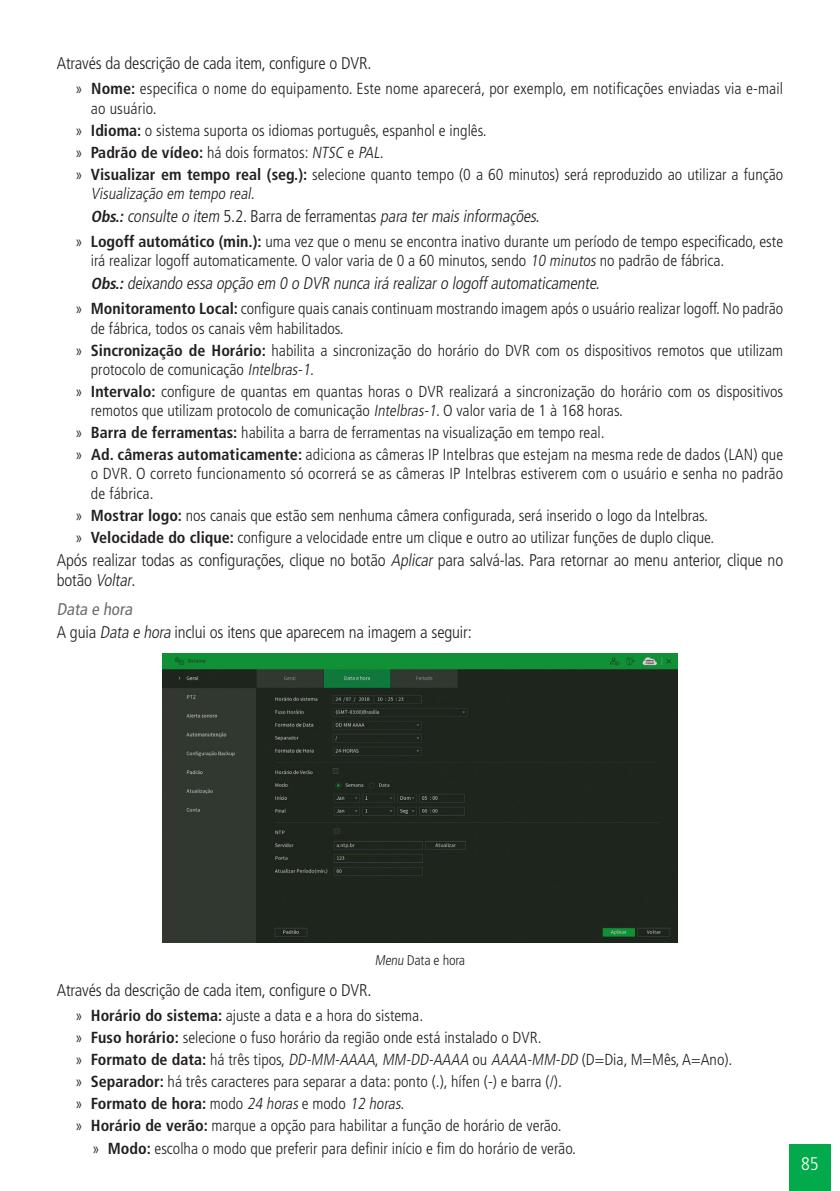
<style>
.page{position:relative;width:840px;height:1191px;background:#fff}
.page>*{position:absolute;margin:0;border:0;box-sizing:border-box;transform-origin:0 0}
.t1{font:300 condensed 18.2px "Frutiger LT Std";color:#fff}
._0__Corpo_de_texto{font:300 condensed 17px/20.4px "Frutiger LT Std";letter-spacing:-.01em;color:#231f20}
._0__Corpo_de_texto-2{font:italic 300 condensed 17px "Frutiger LT Std";color:#231f20}
._4__Titulo_4{font:condensed 17px "Frutiger LT Std";color:#6c6d70}
.t2{font:300 condensed 16px/19.2px "Frutiger LT Std";color:#231f20}
.t3{font:700 condensed 16px "Frutiger LT Std";color:#231f20}
._7__Legenda{font:300 condensed 14px "Frutiger LT Std";color:#231f20}
.s1{font-weight:700}
.s2{font-style:italic}
.s3{font-weight:700;font-size:16px}
.s4{font-style:normal}
.s5{font-weight:300}
.s6{font-weight:300;font-style:italic}
</style>
<div class="page">
<div style="left:788px;top:1144px;width:42px;height:47px;background:#03aa4b"></div>
<img style="left:163px;top:653px;width:513px;height:289px">
<p class="_0__Corpo_de_texto" style="left:57px;top:54px;width:316px">Através da descrição de cada item, configure o DVR.</p>
<p class="t2" style="left:91px;top:79px;width:693px;text-indent:-16px">» <span class="s1">Nome:</span> especifica o nome do equipamento. Este nome aparecerá, por exemplo, em notificações enviadas via e-mail ao usuário.</p>
<p class="t2" style="left:75px;top:121px;width:413px">» <span class="s1">Idioma:</span> o sistema suporta os idiomas português, espanhol e inglês.</p>
<p class="t2" style="left:75px;top:143px;width:310px">» <span class="s1">Padrão de vídeo:</span> há dois formatos: <span class="s2">NTSC</span> e <span class="s2">PAL</span>.</p>
<p class="t2" style="left:91px;top:165px;width:693px;text-indent:-16px">» <span class="s1">Visualizar em tempo real (seg.):</span> selecione quanto tempo (0 a 60 minutos) será reproduzido ao utilizar a função<br><span class="s2">Visualização em tempo real</span>.</p>
<p class="_0__Corpo_de_texto-2" style="left:91px;top:207px;width:453px"><span class="s3">Obs.:</span>consulte o item <span class="s4">5 . 2 . B a r ra d e fe r ra m e n ta s</span> para termaisinformações.</p>
<p class="t2" style="left:91px;top:232px;width:693px;text-indent:-16px">» <span class="s1">Logoff automático (min.):</span> uma vez que o menu se encontra inativo durante um período de tempo especificado, este irá realizar logoff automaticamente. O valor varia de 0 a 60 minutos, sendo <span class="s2">10 minutos</span> no padrão de fábrica.</p>
<p class="_0__Corpo_de_texto-2" style="left:91px;top:274px;width:513px"><span class="s3">Obs.:</span>deixando essa opção em 0 o DVR nunca irá realizaro logoffautomaticamente.</p>
<p class="t2" style="left:91px;top:299px;width:693px;text-indent:-16px">» <span class="s1">Monitoramento Local:</span> configure quais canais continuam mostrando imagem após o usuário realizar logoff. No padrão de fábrica, todos os canais vêm habilitados.</p>
<p class="t2" style="left:91px;top:341px;width:693px;text-indent:-16px">» <span class="s1">Sincronização de Horário:</span> habilita a sincronização do horário do DVR com os dispositivos remotos que utilizam protocolo de comunicação <span class="s2">Intelbras-1</span>.</p>
<p class="t2" style="left:91px;top:382px;width:693px;text-indent:-16px">» <span class="s1">Intervalo:</span> configure de quantas em quantas horas o DVR realizará a sincronização do horário com os dispositivos remotos que utilizam protocolo de comunicação <span class="s2">Intelbras-1</span>. O valor varia de 1 à 168 horas.</p>
<p class="t2" style="left:75px;top:423px;width:530px">» <span class="s1">Barra de ferramentas:</span> habilita a barra de ferramentas na visualização em tempo real.</p>
<p class="t2" style="left:91px;top:445px;width:693px;text-align:justify;text-indent:-16px">» <span class="s1">Ad. câmeras automaticamente:</span> adiciona as câmeras IP Intelbras que estejam na mesma rede de dados (LAN) que o DVR. O correto funcionamento só ocorrerá se as câmeras IP Intelbras estiverem com o usuário e senha no padrão de fábrica.</p>
<p class="t2" style="left:75px;top:505px;width:634px">» <span class="s1">Mostrar logo:</span> nos canais que estão sem nenhuma câmera configurada, será inserido o logo da Intelbras.</p>
<p class="t2" style="left:75px;top:528px;width:640px">» <span class="s1">Velocidade do clique:</span> configure a velocidade entre um clique e outro ao utilizar funções de duplo clique.</p>
<p class="_0__Corpo_de_texto" style="left:57px;top:550px;width:727px">Após realizar todas as configurações, clique no botão <span class="s2">Aplicar</span> para salvá-las. Para retornar ao menu anterior, clique no b otã o <span class="s2">Voltar</span>.</p>
<p class="_4__Titulo_4" style="left:57px;top:599px;width:80px">Data e hora</p>
<p class="_0__Corpo_de_texto" style="left:57px;top:622px;width:416px">A guia <span class="s2">Data e hora</span> inclui os itens que aparecem na imagem a seguir:</p>
<p class="_7__Legenda" style="left:374px;top:952px;width:92px">Menu Data e hora</p>
<p class="_0__Corpo_de_texto" style="left:57px;top:980px;width:316px">Através da descrição de cada item, configure o DVR.</p>
<p class="t2" style="left:75px;top:1006px;width:349px">» <span class="s1">Horário do sistema:</span> ajuste a data e a hora do sistema.</p>
<p class="t2" style="left:75px;top:1028px;width:467px">» <span class="s1">Fuso horário:</span> selecione o fuso horário da região onde está instalado o DVR.</p>
<p class="t2" style="left:75px;top:1050px;width:658px">» <span class="s1">Formato de data:</span> há três tipos, <span class="s2">DD-MM-AAAA</span>, <span class="s2">MM-DD-AAAA</span> ou <span class="s2">AAAA-MM-DD</span> (D=Dia, M=Mês, A=Ano).</p>
<p class="t2" style="left:75px;top:1072px;width:488px">» <span class="s1">Separador:</span> há três caracteres para separar a data: ponto (.), hífen (-) e barra (/).</p>
<p class="t3" style="left:75px;top:1094px;width:330px"><span class="s5">»</span> Formato de hora: <span class="s5">modo</span> <span class="s6">24 horas</span> <span class="s5">e modo</span> <span class="s6">12 horas</span><span class="s5">.</span></p>
<p class="t2" style="left:75px;top:1116px;width:487px">» <span class="s1">Horário de verão:</span> marque a opção para habilitar a função de horário de verão.</p>
<p class="t2" style="left:92px;top:1138px;width:485px">» <span class="s1">Modo:</span> escolha o modo que preferir para definir início e fim do horário de verão.</p>
<p class="t1" style="left:800px;top:1153px;width:19px">85</p>
</div>
